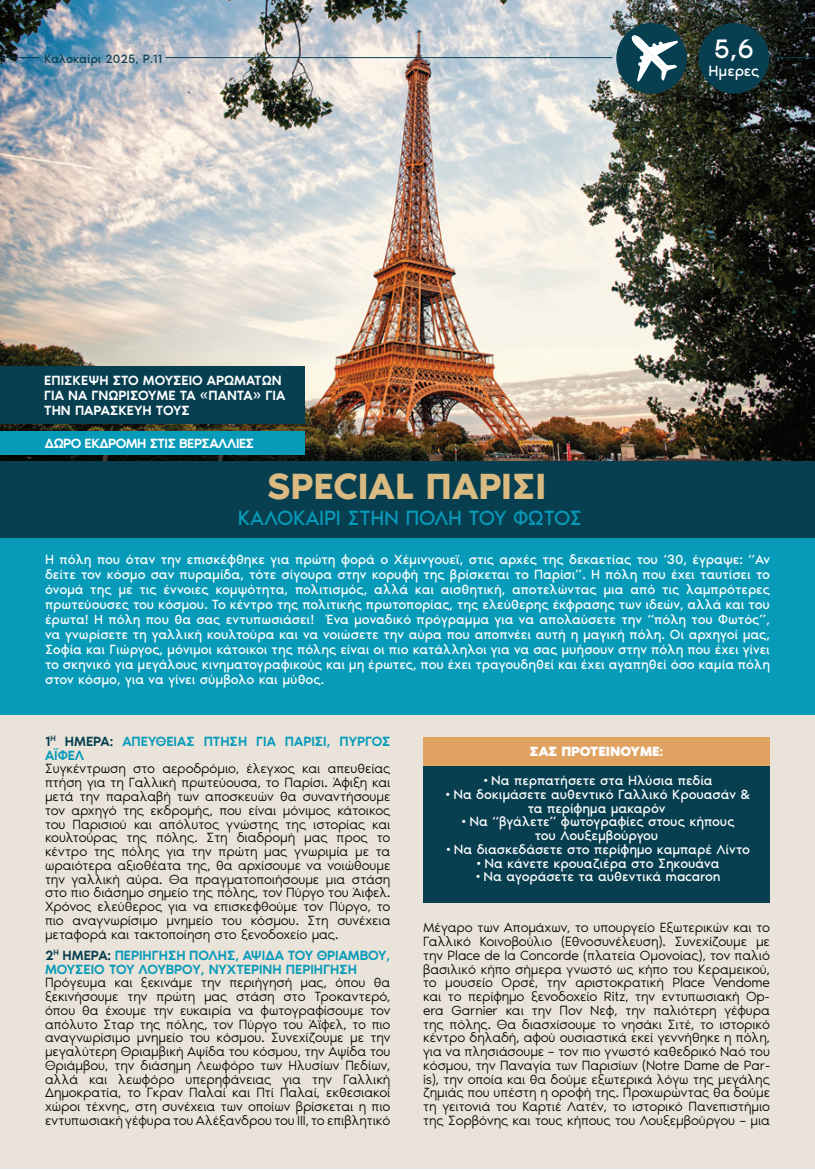
<style>
.page{position:relative;width:815px;height:1170px;background:#fff}
.page>*{position:absolute;margin:0;border:0;box-sizing:border-box;transform-origin:0 0}
.t1{font:600 37.5px "Noir Pro";color:#daba81}
.t2{font:27.5px "Noir Pro";color:#fff}
.t3{font:21.25px "Noir Pro";letter-spacing:-.015em;color:#079bb9}
.t4{font:15.38px "Noir Pro";letter-spacing:-.01em;color:#fff}
.t5{font:300 13.75px/13.8px "Noir Pro";letter-spacing:-.01em;color:#000;text-align:justify}
.t6{font:13.75px/15px "Noir Pro";letter-spacing:-.01em;color:#fff;text-align:center}
.t7{font:500 13.75px/13.8px "Noir Pro";color:#079bb9}
.t8{font:500 13.75px/15px "Noir Pro";color:#fff}
.t9{font:500 13.75px "Noir Pro";letter-spacing:-.035em;color:#fff}
.t10{font:700 13.75px "Noir Pro";color:#fff}
.t11{font:12.5px "Noir Pro";letter-spacing:-.01em;color:#073f50}
.s1{color:#073f50}
.s2{font-weight:600}
</style>
<div class="page">
<div style="left:0;top:0;width:814px;height:1168px;background:#eae3da"></div>
<img style="left:0;top:0;width:814px;height:461px">
<div style="left:0;top:461px;width:815px;height:77px;background:#073f50"></div>
<hr style="left:0;top:57px;width:39px;height:1px;background:#073f50">
<div style="left:699px;top:23px;width:70px;height:71px;background:#073f50;border-radius:50%"></div>
<div style="left:616px;top:23px;width:71px;height:71px;background:#073f50;border-radius:50%"></div>
<svg style="left:632px;top:35px;width:46px;height:47px"></svg>
<hr style="left:775px;top:57px;width:39px;height:1px;background:#073f50">
<div style="left:0;top:538px;width:815px;height:176px;background:#079bb9"></div>
<div style="left:423px;top:736px;width:347px;height:119px;background:#dfa260"></div>
<div style="left:423px;top:766px;width:347px;height:136px;background:#073f50"></div>
<hr style="left:165px;top:57px;width:447px;height:1px;background:#073f50">
<div style="left:0;top:366px;width:305px;height:57px;background:#073f50"></div>
<div style="left:0;top:431px;width:305px;height:23px;background:#079bb9"></div>
<p class="t11" style="left:44px;top:49px;width:120px">Καλοκαίρι 2025, P.11</p>
<p class="t8" style="left:44px;top:372px;width:243px">ΕΠΊΣΚΕΨΗ ΣΤΟ ΜΟΥΣΕΊΟ ΑΡΩΜΆΤΩΝ<br>ΓΙΑ ΝΑ ΓΝΩΡΊΣΟΥΜΕ ΤΑ «ΠΆΝΤΑ» ΓΙΑ<br>ΤΗΝ ΠΑΡΑΣΚΕΥΉ ΤΟΥΣ</p>
<p class="t9" style="left:45px;top:432px;width:211px">ΔΏΡΟ ΕΚΔΡΟΜΉ ΣΤΙΣ ΒΕΡΣΑΛΛΊΕΣ</p>
<h1 class="t1" style="left:267px;top:456px;width:280px">SPECIAL ΠΑΡΙΣΙ</h1>
<h3 class="t3" style="left:238px;top:501px;width:346px">ΚΑΛΟΚΑΙΡΙ ΣΤΗΝ ΠΟΛΗ ΤΟΥ ΦΩΤΟΣ</h3>
<h2 class="t2" style="left:714px;top:27px;width:42px">5,6</h2>
<p class="t4" style="left:708px;top:59px;width:52px">Ημερες</p>
<p class="t6" style="left:45px;top:551px;width:727px;text-align:justify">Η πόλη που όταν την επισκέφθηκε για πρώτη φορά ο Χέμινγουεϊ, στις αρχές της δεκαετίας του ‘30, έγραψε: “Αν δείτε τον κόσμο σαν πυραμίδα, τότε σίγουρα στην κορυφή της βρίσκεται το Παρίσι”. Η πόλη που έχει ταυτίσει το όνομά της με τις έννοιες κομψότητα, πολιτισμός, αλλά και αισθητική, αποτελώντας μια από τις λαμπρότερες πρωτεύουσες του κόσμου. Το κέντρο της πολιτικής πρωτοπορίας, της ελεύθερης έκφρασης των ιδεών, αλλά και του έρωτα! Η πόλη που θα σας εντυπωσιάσει! Ένα μοναδικό πρόγραμμα για να απολαύσετε την “πόλη του Φωτός”, να γνωρίσετε τη γαλλική κουλτούρα και να νοιώσετε την αύρα που αποπνέει αυτή η μαγική πόλη. Οι αρχηγοί μας, Σοφία και Γιώργος, μόνιμοι κάτοικοι της πόλης είναι οι πιο κατάλληλοι για να σας μυήσουν στην πόλη που έχει γίνει το σκηνικό για μεγάλους κινηματογραφικούς και μη έρωτες, που έχει τραγουδηθεί και έχει αγαπηθεί όσο καμία πόλη στον κόσμο, για να γίνει σύμβολο και μύθος.</p>
<p class="t7" style="left:45px;top:733px;width:347px"><span class="s1">1</span><sup>Η</sup> <span class="s1">ΗΜΕΡΑ:</span> ΑΠΕΥΘΕΊΑΣ ΠΤΉΣΗ ΓΙΑ ΠΑΡΊΣΙ, ΠΎΡΓΟΣ<br>ΆΙΦΕΛ</p>
<p class="t5" style="left:45px;top:761px;width:347px">Συγκέντρωση στο αεροδρόμιο, έλεγχος και απευθείας πτήση για τη Γαλλική πρωτεύουσα, το Παρίσι. Άφιξη και μετά την παραλαβή των αποσκευών θα συναντήσουμε τον αρχηγό της εκδρομής, που είναι μόνιμος κάτοικος του Παρισιού και απόλυτος γνώστης της ιστορίας και κουλτούρας της πόλης. Στη διαδρομή μας προς το κέντρο της πόλης για την πρώτη μας γνωριμία με τα ωραιότερα αξιοθέατα της, θα αρχίσουμε να νοιώθουμε την γαλλική αύρα. Θα πραγματοποιήσουμε μια στάση στο πιο διάσημο σημείο της πόλης, τον Πύργο του Άιφελ.<br>Χρόνος ελεύθερος για να επισκεφθούμε τον Πύργο, το πιο αναγνωρίσιμο μνημείο του κόσμου. Στη συνέχεια μεταφορά και τακτοποίηση στο ξενοδοχείο μας.</p>
<p class="t7" style="left:45px;top:947px;width:347px"><span class="s1">2</span><sup>Η</sup> <span class="s1">ΗΜΕΡΑ:</span> ΠΕΡΙΉ ΓΗΣΗ ΠΌΛΗΣ, ΑΨΊΔΑ ΤΟΥ ΘΡΙΆΜΒΟΥ,<br>ΜΟΥΣΕΊΟ ΤΟΥ ΛΟΎΒΡΟΥ, ΝΥΧΤΕΡΙΝΉ ΠΕΡΙΉ ΓΗΣΗ</p>
<p class="t5" style="left:45px;top:975px;width:347px">Πρόγευμα και ξεκινάμε την περιήγησή μας, όπου θα ξεκινήσουμε την πρώτη μας στάση στο Τροκαντερό, όπου θα έχουμε την ευκαιρία να φωτογραφίσουμε τον απόλυτο Σταρ της πόλης, τον Πύργο του Άϊφελ, το πιο αναγνωρίσιμο μνημείο του κόσμου. Συνεχίζουμε με την μεγαλύτερη Θριαμβική Αψίδα του κόσμου, την Αψίδα του Θριάμβου, την διάσημη Λεωφόρο των Ηλυσίων Πεδίων, αλλά και λεωφόρο υπερηφάνειας για την Γαλλική Δημοκρατία, το Γκραν Παλαί και Πτί Παλαί, εκθεσιακοί χώροι τέχνης, στη συνέχεια των οποίων βρίσκεται η πιο εντυπωσιακή γέφυρα του Αλέξανδρου του ΙΙΙ, το επιβλητικό</p>
<p class="t10" style="left:530px;top:740px;width:135px">ΣΑΣ ΠΡΟΤΕΙΝΟΥΜΕ<span class="s2">:</span></p>
<p class="t6" style="left:480px;top:772px;width:234px">•Να περπατήσετε στα Ηλύσια πεδία</p>
<p class="t6" style="left:443px;top:786px;width:310px;line-height:13.8px">•Να δοκιμάσετε αυθεντικό Γαλλικό Κρουασάν &amp; τα περίφημα μακαρόν</p>
<p class="t6" style="left:459px;top:813px;width:278px;line-height:13.8px">•Να “βγάλετε” φωτογραφίες στους κήπους τoυ Λουξεμβούργου</p>
<p class="t6" style="left:443px;top:840px;width:309px">•Να διασκεδάσετε στο περίφημο καμπαρέ Λίντο</p>
<p class="t6" style="left:474px;top:854px;width:247px">•Να κάνετε κρουαζιέρα στο Σηκουάνα</p>
<p class="t6" style="left:473px;top:868px;width:249px">•Να αγοράσετε τα αυθεντικά macaron</p>
<p class="t5" style="left:423px;top:920px;width:348px">Μέγαρο των Απομάχων, το υπουργείο Εξωτερικών και το Γαλλικό Κοινοβούλιο (Εθνοσυνέλευση). Συνεχίζουμε με την Place de la Concorde (πλατεία Ομονοίας), τον παλιό βασιλικό κήπο σήμερα γνωστό ως κήπο του Κεραμεικού, το μουσείο Ορσέ, την αριστοκρατική Place Vendome και το περίφημο ξενοδοχείο Ritz, την εντυπωσιακή Op&shy;era Garnier και την Πον Νεφ, την παλιότερη γέφυρα της πόλης. Θα διασχίσουμε το νησάκι Σιτέ, το ιστορικό κέντρο δηλαδή, αφού ουσιαστικά εκεί γεννήθηκε η πόλη, για να πλησιάσουμε – τον πιο γνωστό καθεδρικό Ναό του κόσμου, την Παναγία των Παρισίων (Notre Dame de Par&shy;is), την οποία και θα δούμε εξωτερικά λόγω της μεγάλης ζημιάς που υπέστη η οροφή της. Προχωρώντας θα δούμε τη γειτονιά του Καρτιέ Λατέν, το ιστορικό Πανεπιστήμιο της Σορβόνης και τους κήπους του Λουξεμβούργου – μια</p>
</div>
